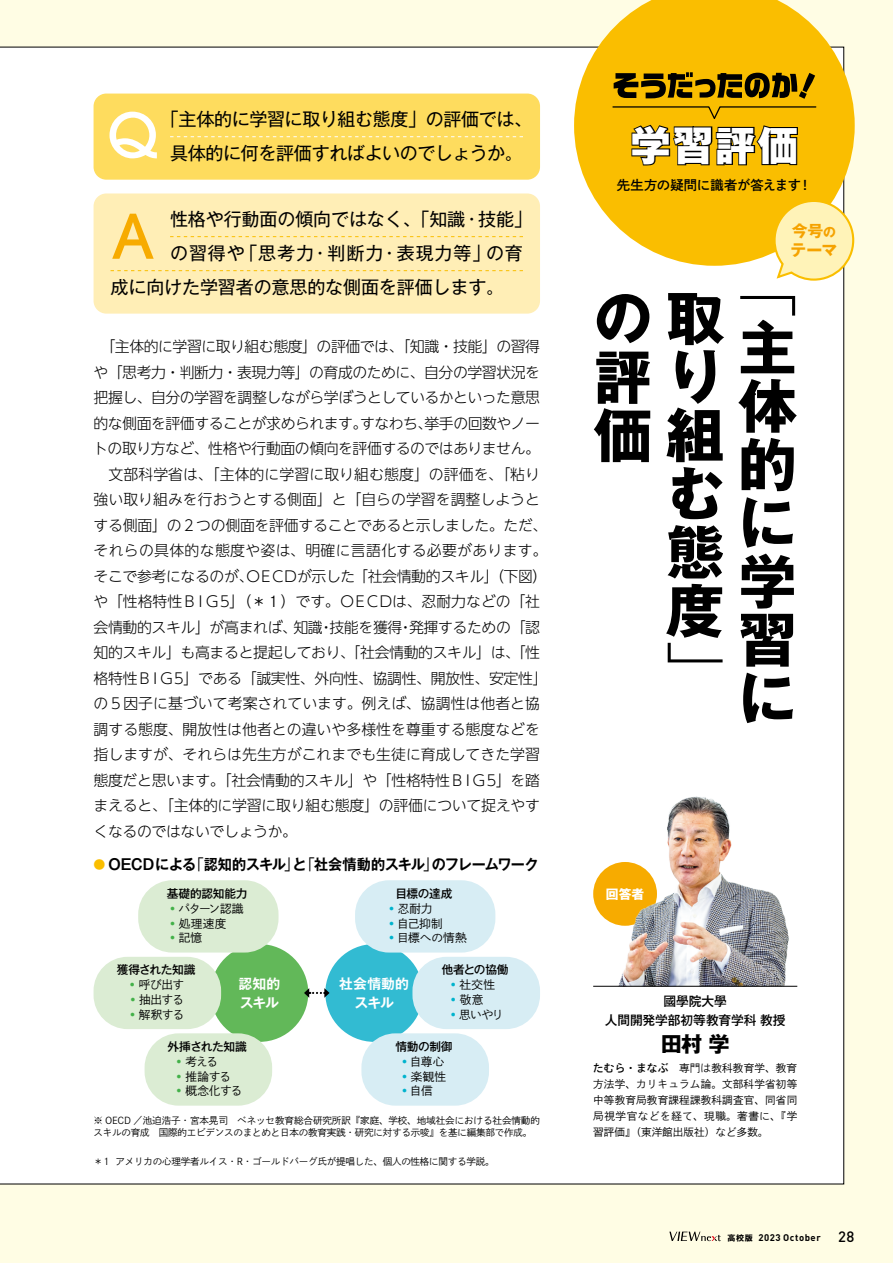
<style>
.page{position:relative;width:893px;height:1263px;background:#fffde4}
.page>*{position:absolute;margin:0;border:0;box-sizing:border-box;transform-origin:0 0}
.t1{font:700 58.5px/58.5px "Gothic MB101 Pr 6 N";color:#000;text-align:right}
.t2{font:300 58.5px "Gothic MB101 Pr 6 N";color:#000}
.t3{font:800 40.35px "Gothic MB101 Pr 6 N";color:#fff}
.t4{font:700 21.3px "Gothic MB101 Pro";color:#000}
.t5{font:18px/34px "Gothic MB101 Pr 6 N";letter-spacing:-.01em;color:#000}
.t6{font:700 15.9px/19.2px "Gothic MB101 Pr 6 N";color:#f5a200}
.t7{font:300 14.85px/25.5px "UD Shin Go NT Pro";letter-spacing:-.02em;color:#000}
.t8{font:300 14.85px "UD Shin Go NT Pro";color:#000}
.t9{font:300 14.85px "UD Shin Go NT Pro";letter-spacing:.005em;color:#000}
.t10{font:300 14.85px "UD Shin Go NT Pro";letter-spacing:.02em;color:#000}
.t11{font:700 14.85px "Gothic MB101 Pr 6 N De";letter-spacing:-.03em;color:#000;scale:.95 1}
.t12{font:300 14.85px "UD Shin Go NT Pro";letter-spacing:-.075em;color:#000}
.t13{font:700 14.85px "Gothic MB101 Pr 6 N De";letter-spacing:-.075em;color:#000;scale:.95 1}
.t14{font:700 14.85px "Gothic MB101 Pr 6 N De";letter-spacing:-.01em;color:#000;scale:.95 1}
.t15{font:500 14.85px "DIN Pro";color:#000}
.t16{font:700 13.8px/19.2px "Gothic MB101 Pr 6 N De";letter-spacing:.005em;color:#fff}
.t17{font:13.35px "Shuei Go Kin Std B";letter-spacing:-.005em;color:#000}
.t18{font:500 12.75px/19.2px "Gothic MB101 Pro";letter-spacing:-.01em;color:#000;text-align:center}
.t19{font:700 12.75px "Gothic MB101 Pro";color:#fff}
.t20{font:700 11.85px "Gothic MB101 Pr 6 N De";color:#fabe00}
.t21{font:11.7px "Shuei Go Kin Std L";letter-spacing:-.025em;color:#000}
.t22{font:500 11.7px "Gothic MB101 Pr 6 N";letter-spacing:-.025em;color:#000}
.t23{font:10.65px/15.9px "Shuei Go Kin Std L";letter-spacing:.01em;color:#000;text-align:justify}
.t24{font:9.6px/12.8px "Shuei Go Kin Std L";letter-spacing:-.025em;color:#000}
.t25{font:700 9.6px "DIN Pro";letter-spacing:.055em;color:#000}
.t26{font:700 7.95px "Gothic MB101 Pro";color:#000}
.s1{font-family:"Shuei Go Kin Std L";font-weight:400}
.s2{font-family:"Gothic MB101 Pr 6 N";font-weight:400}
.s3{color:#43b149}
.s4{color:#00b3cd}
.s5{font-size:12.75px}
.s6{font-family:"Shuei Go Kin Std B"}
</style>
<div class="page">
<div style="left:0;top:47px;width:844px;height:1137px;background:#fff"></div>
<div style="left:94px;top:94px;width:446px;height:86px;background:#fedc5e;border-radius:13px"></div>
<div style="left:94px;top:193px;width:446px;height:121px;background:#ffeeb6;border-radius:13px"></div>
<div style="left:210px;top:944px;width:98px;height:98px;background:#62b859;border-radius:50%"></div>
<div style="left:325px;top:944px;width:98px;height:98px;background:#32bbd2;border-radius:50%"></div>
<svg style="left:304px;top:988px;width:26px;height:10px"></svg>
<div style="left:94px;top:957px;width:127px;height:72px;background:#dbecd3;border-radius:34px"></div>
<div style="left:412px;top:957px;width:128px;height:72px;background:#d7edf4;border-radius:34px"></div>
<div style="left:145px;top:1033px;width:127px;height:73px;background:#dbecd3;border-radius:34px"></div>
<div style="left:361px;top:1033px;width:128px;height:73px;background:#d7edf4;border-radius:34px"></div>
<div style="left:138px;top:880px;width:141px;height:72px;background:#dbecd3;border-radius:34px"></div>
<div style="left:355px;top:880px;width:140px;height:72px;background:#d7edf4;border-radius:34px"></div>
<div style="left:593px;top:862px;width:64px;height:64px;background:#f7ab00;border-radius:50%"></div>
<img style="left:612px;top:788px;width:183px;height:198px">
<svg style="left:112px;top:214px;width:42px;height:45px"></svg>
<svg style="left:109px;top:112px;width:48px;height:46px"></svg>
<svg style="left:574px;top:0;width:281px;height:266px;background:#fac829"></svg>
<svg style="left:772px;top:199px;width:83px;height:83px;background:#fdeba4"></svg>
<svg style="left:614px;top:72px;width:201px;height:27px;background:#775b00"></svg>
<svg style="left:612px;top:106px;width:205px;height:15px;background:#e3ac00"></svg>
<svg style="left:170px;top:136px;width:353px;height:1px"></svg>
<svg style="left:170px;top:236px;width:353px;height:1px"></svg>
<svg style="left:111px;top:270px;width:412px;height:1px"></svg>
<hr style="left:593px;top:986px;width:204px;height:1px;background:#000">
<svg style="left:669px;top:1231px;width:52px;height:10px"></svg>
<p class="t5" style="left:161px;top:101px;width:373px;text-align:center">「主体的に学習に取り組む態度」の評価では、具体的に何を評価すればよいのでしょうか。</p>
<p class="t5" style="left:486px;top:201px;width:48px;text-indent:-316px">性格や行動面の傾向ではなく、「知識・技能「の育</p>
<p class="t5" style="left:239px;top:235px;width:76px">「思考力</p>
<p class="t5" style="left:381px;top:235px;width:112px">・表現力等」</p>
<p class="t5" style="left:111px;top:235px;width:395px;text-indent:60px">の習得や<br>成に向けた学習者の意思的な側面を評価します。</p>
<p class="t5" style="left:311px;top:235px;width:74px">・判断力</p>
<p class="t7" style="left:93px;top:333px;width:448px;text-align:right">　「主体的に学習に取り組む態度」の評価では、「知識・技能」の習得や「思考力・判断力・表現力等」の育成のために、自分の学習状況を把握し、自分の学習を調整しながら学ぼうとしているかといった意思すなわち挙手の回数やノー</p>
<p class="t7" style="left:93px;top:410px;width:275px">的な側面を評価することが求められます。</p>
<p class="t7" style="left:93px;top:435px;width:448px">トの取り方など、性格や行動面の傾向を評価するのではありません。</p>
<p class="t9" style="left:94px;top:462px;width:448px">　文部科学省は、「主体的に学習に取り組む態度」の評価を、「粘り</p>
<p class="t8" style="left:94px;top:488px;width:448px">強い取り組みを行おうとする側面」と「自らの学習を調整しようと</p>
<p class="t7" style="left:94px;top:512px;width:455px">する側面」の２つの側面を評価することであると示しました。ただ、</p>
<p class="t10" style="left:94px;top:539px;width:455px">それらの具体的な態度や姿は、明確に言語化する必要があります。</p>
<p class="t7" style="left:353px;top:563px;width:196px">「社会情動的スキル」（下図(</p>
<p class="t7" style="left:418px;top:410px;width:16px">、</p>
<p class="t7" style="left:229px;top:563px;width:312px;text-indent:-136px">そこで参考になるのが、<br>」（<span class="s1">＊１</span>）です。ＯＥＣＤは、忍耐力などの「社</p>
<p class="t12" style="left:246px;top:564px;width:111px">ＯＥＣＤが示した</p>
<p class="t7" style="left:94px;top:588px;width:140px">や「性格特性ＢＩＧ５</p>
<p class="t7" style="left:94px;top:614px;width:205px">会情動的スキル」が高まれば、</p>
<p class="t7" style="left:94px;top:639px;width:448px">知的スキル」も高まると提起しており、「社会情動的スキル」は、「性</p>
<p class="t7" style="left:184px;top:665px;width:365px">」である「誠実性、外向性、協調性、開放性、安定性「</p>
<p class="t7" style="left:409px;top:614px;width:132px">発揮するための「認</p>
<p class="t7" style="left:293px;top:614px;width:31px">知識</p>
<p class="t7" style="left:329px;top:614px;width:74px">技能を獲得</p>
<p class="t7" style="left:319px;top:614px;width:16px">・</p>
<p class="t7" style="left:398px;top:614px;width:16px">・</p>
<p class="t7" style="left:94px;top:665px;width:82px">格特性ＢＩＧ</p>
<p class="t8" style="left:94px;top:692px;width:448px">の５因子に基づいて考案されています。例えば、協調性は他者と協</p>
<p class="t8" style="left:94px;top:717px;width:448px">調する態度、開放性は他者との違いや多様性を尊重する態度などを</p>
<p class="t8" style="left:94px;top:743px;width:448px">指しますが、それらは先生方がこれまでも生徒に育成してきた学習</p>
<p class="t7" style="left:496px;top:767px;width:45px">」を踏</p>
<p class="t7" style="left:172px;top:665px;width:16px">５</p>
<p class="t7" style="left:94px;top:767px;width:448px">態度だと思います。「社会情動的スキル」や「性格特性ＢＩＧ<br>まえると、「主体的に学習に取り組む態度」の評価について捉えやすくなるのではないでしょうか。</p>
<p class="t13" style="left:432px;top:852px;width:114px">のフレームワーク</p>
<p class="t7" style="left:484px;top:767px;width:16px">５</p>
<p class="t11" style="left:190px;top:852px;width:262px"><span class="s2">「</span>認知的スキル <span class="s2">「</span>と<span class="s2">」</span> 社会情動的スキル<span class="s2">」</span></p>
<p class="t14" style="left:108px;top:852px;width:94px">OECDによる</p>
<p class="t20" style="left:94px;top:854px;width:13px">●</p>
<p class="t22" style="left:167px;top:883px;width:82px">基礎的認知能力</p>
<p class="t21" style="left:168px;top:900px;width:77px"><span class="s3">•</span>パターン認識</p>
<p class="t21" style="left:168px;top:915px;width:60px"><span class="s3">•</span>処理速度</p>
<p class="t21" style="left:168px;top:930px;width:36px"><span class="s3">•</span>記憶</p>
<p class="t22" style="left:395px;top:883px;width:59px">目標の達成</p>
<p class="t21" style="left:387px;top:900px;width:47px"><span class="s4">•</span>忍耐力</p>
<p class="t21" style="left:387px;top:915px;width:57px"><span class="s4">•</span>自己抑制</p>
<p class="t21" style="left:387px;top:930px;width:81px"><span class="s4">•</span>目標への情熱</p>
<p class="t22" style="left:117px;top:960px;width:80px">獲得された知識</p>
<p class="t21" style="left:128px;top:977px;width:58px"><span class="s3">•</span> 呼び出す</p>
<p class="t21" style="left:128px;top:992px;width:57px"><span class="s3">•</span> 抽出する</p>
<p class="t21" style="left:128px;top:1007px;width:58px"><span class="s3">•</span>解釈する</p>
<p class="t16" style="left:239px;top:973px;width:43px">認知的スキル</p>
<p class="t16" style="left:339px;top:973px;width:71px;text-align:center">社会情動的スキル</p>
<p class="t22" style="left:442px;top:960px;width:68px">他者との協働</p>
<p class="t21" style="left:449px;top:977px;width:48px"><span class="s4">•</span>社交性</p>
<p class="t21" style="left:449px;top:992px;width:36px"><span class="s4">•</span>敬意</p>
<p class="t21" style="left:449px;top:1007px;width:56px"><span class="s4">•</span> 思いやり</p>
<p class="t22" style="left:168px;top:1036px;width:81px">外挿された知識</p>
<p class="t21" style="left:175px;top:1053px;width:45px"><span class="s3">•</span> 考える</p>
<p class="t21" style="left:175px;top:1068px;width:58px"><span class="s3">•</span> 推論する</p>
<p class="t21" style="left:175px;top:1083px;width:69px"><span class="s3">•</span> 概念化する</p>
<p class="t22" style="left:395px;top:1037px;width:59px">情動の制御</p>
<p class="t21" style="left:400px;top:1053px;width:46px"><span class="s4">•</span>自尊心</p>
<p class="t21" style="left:400px;top:1068px;width:48px"><span class="s4">•</span>楽観性</p>
<p class="t21" style="left:400px;top:1083px;width:34px"><span class="s4">•</span>自信</p>
<p class="t24" style="left:94px;top:1113px;width:448px">※ OECD ／池迫浩子・宮本晃司　ベネッセ教育総合研究所訳『家庭、学校、地域社会における社会情動的スキルの育成　国際的エビデンスのまとめと日本の教育実践・研究に対する示唆』を基に編集部で作成。</p>
<p class="t24" style="left:115px;top:1155px;width:381px">アメリカの心理学者ルイス・R・ゴールドバーグ氏が提唱した、個人の性格に関する学説。</p>
<p class="t24" style="left:94px;top:1155px;width:17px">＊1</p>
<h2 class="t3" style="left:631px;top:112px;width:169px">学習評価</h2>
<p class="t17" style="left:617px;top:176px;width:186px">先生方の疑問に識者が答えます</p>
<p class="t17" style="left:799px;top:176px;width:15px">!</p>
<p class="t6" style="left:790px;top:221px;width:48px">今号<span class="s5">の</span>テーマ</p>
<h1 class="t1" style="left:594px;top:287px;width:132px">の取評り価組む<br>態<br>度</h1>
<h1 class="t2" style="left:666px;top:621px;width:58px">「</h1>
<h1 class="t2" style="left:738px;top:241px;width:58px">」</h1>
<h1 class="t1" style="left:738px;top:317px;width:60px;text-align:justify">主体的に学習に</h1>
<p class="t19" style="left:606px;top:883px;width:40px">回答者</p>
<p class="t18" style="left:605px;top:990px;width:182px">國學院大學<br>人間開発学部初等教育学科教授</p>
<h3 class="t4" style="left:661px;top:1026px;width:71px">田村学</h3>
<p class="t23" style="left:593px;top:1060px;width:206px"><span class="s6">たむら・まなぶ</span>　専門は教科教育学、教育方法学、カリキュラム論。文部科学省初等中等教育局教育課程課教科調査官、同省同局視学官などを経て、現職。著書に、『学習評価』（東洋館出版社）など多数。</p>
<p class="t25" style="left:758px;top:1231px;width:64px">2023 October</p>
<p class="t26" style="left:727px;top:1231px;width:27px">高校版</p>
<p class="t15" style="left:838px;top:1224px;width:18px">28</p>
</div>
